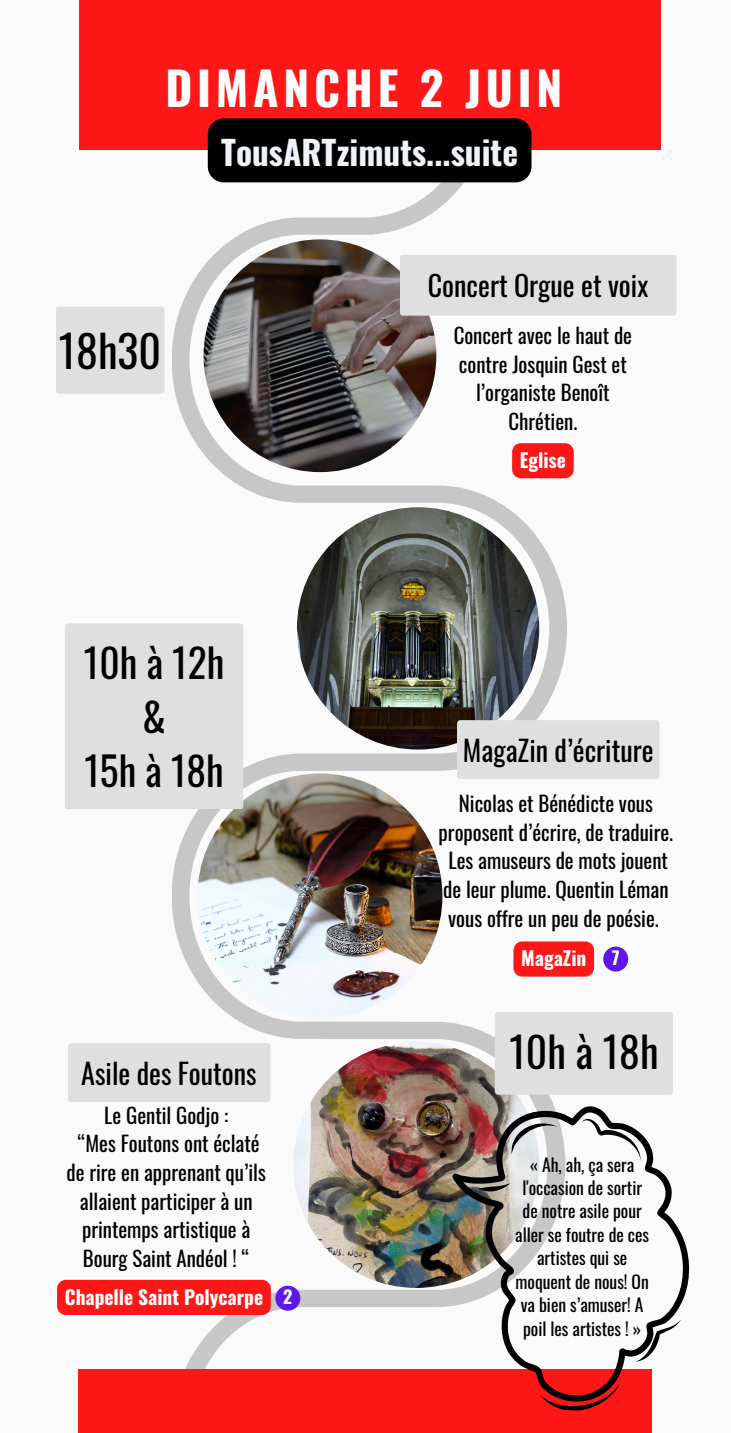
<style>
.page{position:relative;width:731px;height:1433px;background:#fafafa}
.page>*{position:absolute;margin:0;border:0;box-sizing:border-box;transform-origin:0 0}
.t1{font:700 46.12px "Oswald";letter-spacing:.105em;color:#fff}
.t2{font:43.88px "Oswald";color:#000}
.t3{font:41.62px "Oswald";color:#000}
.t4{font:39.38px/54px "Oswald";color:#000;text-align:center}
.t5{font:700 33.3px "Oswald";color:#f0f4f8}
.t6{font:28.12px "Oswald";color:#000}
.t7{font:20.93px/28.8px "Oswald";color:#000;text-align:center}
.t8{font:700 19.35px "Oswald";color:#fff}
.t9{font:700 18px "Oswald";color:#fff}
.t10{font:17.55px/23.4px "Oswald";color:#000;text-align:center}
</style>
<div class="page">
<svg style="left:172px;top:150px;width:395px;height:1219px"></svg>
<img style="left:203px;top:239px;width:233px;height:233px;border-radius:50%">
<img style="left:297px;top:507px;width:242px;height:242px;border-radius:50%">
<div style="left:79px;top:0;width:581px;height:150px;background:#ff1616"></div>
<div style="left:79px;top:1369px;width:573px;height:64px;background:#ff1616"></div>
<img style="left:197px;top:773px;width:245px;height:245px;border-radius:50%">
<img style="left:293px;top:1042px;width:246px;height:246px;border-radius:50%">
<div style="left:495px;top:1012px;width:178px;height:82px;background:#dfdfdf"></div>
<div style="left:68px;top:1043px;width:202px;height:59px;background:#dfdfdf"></div>
<svg style="left:444px;top:1100px;width:246px;height:284px"></svg>
<svg style="left:580px;top:1118px;width:62px;height:42px"></svg>
<svg style="left:511px;top:1121px;width:46px;height:35px"></svg>
<svg style="left:477px;top:1182px;width:33px;height:10px"></svg>
<svg style="left:635px;top:1317px;width:46px;height:46px"></svg>
<svg style="left:539px;top:1379px;width:81px;height:32px"></svg>
<div style="left:208px;top:118px;width:323px;height:64px;background:#000;border-radius:16px"></div>
<div style="left:57px;top:1280px;width:214px;height:35px;background:#ff1616;border-radius:9px"></div>
<div style="left:457px;top:720px;width:202px;height:59px;background:#dfdfdf"></div>
<div style="left:56px;top:307px;width:108px;height:87px;background:#dfdfdf"></div>
<div style="left:399px;top:255px;width:277px;height:61px;background:#dfdfdf"></div>
<div style="left:513px;top:941px;width:81px;height:35px;background:#ff1616"></div>
<div style="left:512px;top:443px;width:61px;height:35px;background:#ff1616"></div>
<div style="left:65px;top:623px;width:178px;height:186px;background:#dfdfdf"></div>
<div style="left:603px;top:946px;width:25px;height:25px;background:#5e17eb;border-radius:50%"></div>
<div style="left:275px;top:1285px;width:25px;height:25px;background:#5e17eb;border-radius:50%"></div>
<h5 class="t1" style="left:165px;top:52px;width:398px">DIMANCHE 2 JUIN</h5>
<p class="t2" style="left:59px;top:317px;width:104px">18h30</p>
<p class="t5" style="left:221px;top:126px;width:298px">TousARTzimuts...suite</p>
<h6 class="t6" style="left:428px;top:264px;width:222px">Concert Orgue et voix</h6>
<h2 class="t7" style="left:453px;top:320px;width:180px">Concert avec le haut de contre Josquin Gest et l’organiste Benoît<br>Chrétien.</h2>
<p class="t8" style="left:520px;top:445px;width:48px">Eglise</p>
<p class="t4" style="left:84px;top:634px;width:142px">10h à 12h &amp;<br>15h à 18h</p>
<p class="t6" style="left:81px;top:1052px;width:177px">Asile des Foutons</p>
<h2 class="t7" style="left:104px;top:1099px;width:125px">Le Gentil Godjo :</h2>
<p class="t7" style="left:67px;top:1128px;width:201px">“Mes Foutons ont éclaté de rire en apprenant qu’ils allaient participer à un printemps artistique à<br>Bourg Saint Andéol ! “</p>
<h3 class="t8" style="left:65px;top:1281px;width:200px">Chapelle Saint Polycarpe</h3>
<p class="t9" style="left:283px;top:1282px;width:11px">2</p>
<h5 class="t6" style="left:463px;top:729px;width:192px">MagaZin d’écriture</h5>
<p class="t7" style="left:438px;top:788px;width:236px">Nicolas et Bénédicte vous proposent d’écrire, de traduire.</p>
<p class="t7" style="left:443px;top:845px;width:227px;text-align:justify">Les amuseurs de mots jouent de leur plume. Quentin Léman vous offre un peu de poésie.</p>
<h5 class="t8" style="left:521px;top:943px;width:67px">MagaZin</h5>
<p class="t9" style="left:612px;top:943px;width:9px">7</p>
<p class="t3" style="left:509px;top:1020px;width:151px">10h à 18h</p>
<h6 class="t10" style="left:515px;top:1152px;width:135px">« Ah, ah, ça sera l'occasion de sortir de notre asile pour aller se foutre de ces artistes qui se moquent de nous! On va bien s’amuser! A poil les artistes ! »</h6>
</div>
